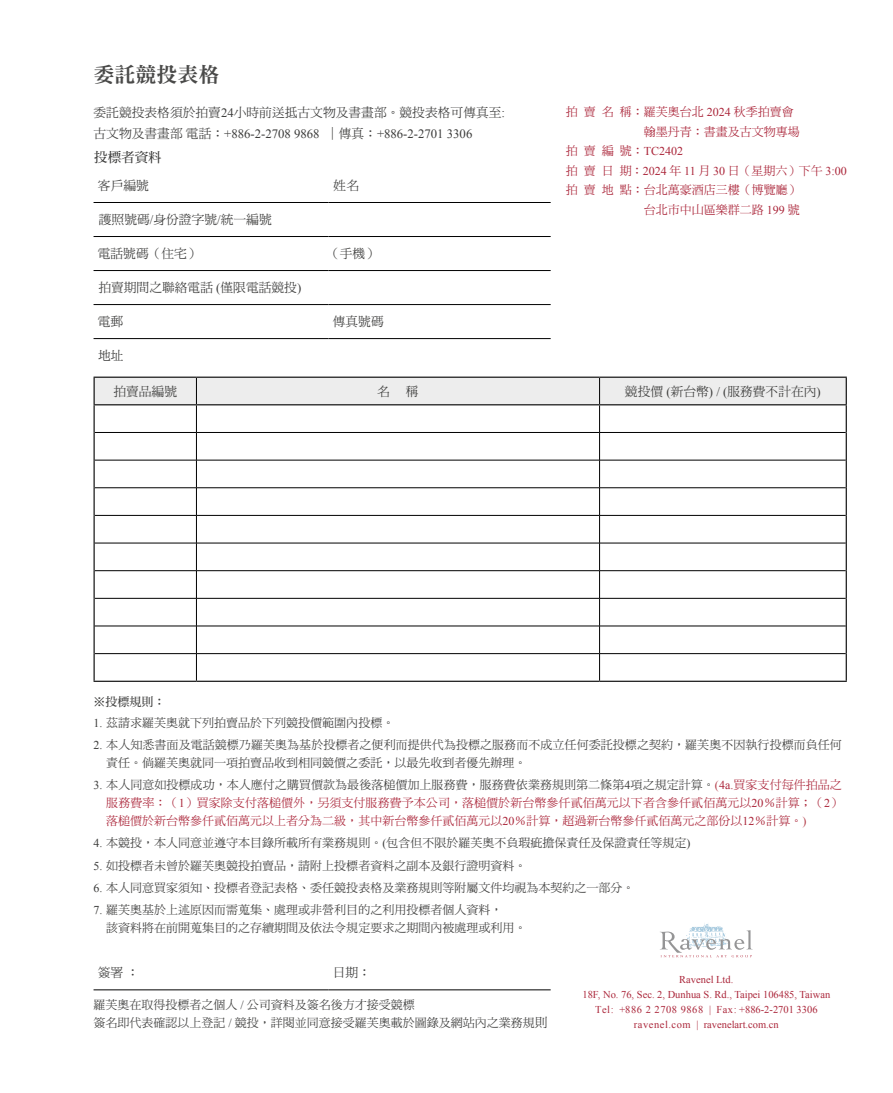
<style>
.page{position:relative;width:893px;height:1093px;background:#fff}
.page>*{position:absolute;margin:0;border:0;box-sizing:border-box;transform-origin:0 0}
.t1{font:21px "DF Ming Std W9";color:#4a4a49}
.t2{font:13.5px "DF Ming Std W7";color:#3c3c3b}
.t3{font:12.75px "DF Ming Std W5";color:#3c3c3b}
.t4{font:12.75px "Times New Roman";color:#3c3c3b}
.t5{font:12px/18px "DF Ming Std W5";color:#3c3c3b}
.t6{font:12px/18px "DF Ming Std W5";color:#ab263a;text-align:justify}
.t7{font:12px "Times New Roman";color:#ab263a}
.t8{font:12px "DF Ming Std W7";color:#3c3c3b}
.t9{font:10.5px/14.7px "Times New Roman";color:#ab263a;text-align:center}
.s1{font-family:"Times New Roman"}
.s2{font-family:"DF Ming Std W5"}
.s3{font-family:"Times New Roman";color:#3c3c3b}
.s4{color:#3c3c3b}
.s5{font-family:"Times New Roman";color:#b33c48}
.s6{font-size:12.75px}
</style>
<div class="page">
<img style="left:690px;top:923px;width:33px;height:7px">
<svg style="left:660px;top:930px;width:93px;height:27px"></svg>
<hr style="left:94px;top:202px;width:234px;height:1px;background:#000">
<hr style="left:328px;top:202px;width:223px;height:1px;background:#000">
<hr style="left:94px;top:236px;width:234px;height:1px;background:#000">
<hr style="left:328px;top:236px;width:223px;height:1px;background:#000">
<hr style="left:94px;top:270px;width:234px;height:1px;background:#000">
<hr style="left:328px;top:270px;width:223px;height:1px;background:#000">
<hr style="left:94px;top:304px;width:234px;height:1px;background:#000">
<hr style="left:328px;top:304px;width:223px;height:1px;background:#000">
<hr style="left:94px;top:338px;width:234px;height:1px;background:#000">
<hr style="left:328px;top:338px;width:223px;height:1px;background:#000">
<svg style="left:94px;top:377px;width:753px;height:304px"></svg>
<hr style="left:94px;top:681px;width:102px;height:1px;background:#000">
<hr style="left:196px;top:681px;width:404px;height:1px;background:#000">
<hr style="left:600px;top:681px;width:247px;height:1px;background:#000">
<hr style="left:94px;top:989px;width:234px;height:1px;background:#000">
<hr style="left:328px;top:989px;width:223px;height:1px;background:#000">
<h1 class="t1" style="left:94px;top:63px;width:127px">委託競投表格</h1>
<p class="t3" style="left:94px;top:106px;width:413px">委託競投表格須於拍賣<span class="s1">24</span>小時前送抵古文物及書畫部。競投表格可傳真至<span class="s1">:</span></p>
<p class="t4" style="left:94px;top:125px;width:380px"><span class="s2">古文物及書畫部電話：</span>+886-2-2708 9868 <span class="s2">｜傳真：</span>+886-2-2701 3306</p>
<p class="t2" style="left:94px;top:150px;width:69px">投標者資料</p>
<p class="t3" style="left:98px;top:178px;width:52px">客戶編號</p>
<p class="t3" style="left:334px;top:178px;width:27px">姓名</p>
<p class="t3" style="left:99px;top:213px;width:174px">護照號碼<span class="s1">/</span>身份證字號<span class="s1">/</span>統一編號</p>
<p class="t3" style="left:98px;top:247px;width:103px">電話號碼（住宅）</p>
<p class="t3" style="left:327px;top:247px;width:52px">（手機）</p>
<p class="t3" style="left:98px;top:281px;width:204px">拍賣期間之聯絡電話 <span class="s1">(</span>僅限電話競投<span class="s1">)</span></p>
<p class="t3" style="left:98px;top:315px;width:27px">電郵</p>
<p class="t3" style="left:333px;top:315px;width:52px">傳真號碼</p>
<p class="t3" style="left:98px;top:349px;width:27px">地址</p>
<p class="t6" style="left:644px;top:102px;width:158px;line-height:19.5px;text-indent:-78px">拍 賣 名 稱：羅芙奧台北 <span class="s1">2024</span> 秋季拍賣會翰墨丹青：書畫及古文物專場</p>
<p class="t7" style="left:566px;top:143px;width:119px"><span class="s2">拍 賣 編 號：</span>TC2402</p>
<p class="t6" style="left:566px;top:161px;width:283px">拍 賣 日 期：<span class="s1">2024</span> 年 <span class="s1">11</span> 月 <span class="s1">30</span> 日（星期六）下午 <span class="s1">3:00</span></p>
<p class="t6" style="left:566px;top:181px;width:235px">拍 賣 地 點：台北萬豪酒店三樓（博覽廳）</p>
<p class="t6" style="left:644px;top:200px;width:157px">台北市中山區樂群二路 <span class="s1">199</span> 號</p>
<p class="t3" style="left:113px;top:384px;width:65px">拍賣品編號</p>
<p class="t3" style="left:377px;top:384px;width:14px">名</p>
<p class="t3" style="left:406px;top:384px;width:14px">稱</p>
<p class="t3" style="left:625px;top:384px;width:197px">競投價 <span class="s1">(</span>新台幣<span class="s1">) / (</span>服務費不計在內<span class="s1">)</span></p>
<p class="t8" style="left:94px;top:695px;width:73px">※投標規則：</p>
<p class="t5" style="left:94px;top:713px;width:302px"><span class="s1">1.</span> 茲請求羅芙奧就下列拍賣品於下列競投價範圍內投標。</p>
<p class="t5" style="left:106px;top:735px;width:737px;text-indent:-13px"><span class="s1">2.</span> 本人知悉書面及電話競標乃羅芙奧為基於投標者之便利而提供代為投標之服務而不成立任何委託投標之契約，羅芙奧不因執行投標而負任何責任。倘羅芙奧就同一項拍賣品收到相同競價之委託，以最先收到者優先辦理。</p>
<p class="t6" style="left:106px;top:776px;width:737px;text-indent:-13px"><span class="s3">3.</span> <span class="s4">本人同意如投標成功，本人應付之購買價款為最後落槌價加上服務費，服務費依業務規則第二條第</span><span class="s3">4</span><span class="s4">項之規定計算。</span><span class="s5">(</span><span class="s1">4a.</span>買家支付每件拍品之服務費率：（<span class="s1">1</span>）買家除支付落槌價外，另須支付服務費予本公司，落槌價於新台幣參仟貳佰萬元以下者含參仟貳佰萬元以<span class="s1">20</span>％計算；（<span class="s1">2</span>）落槌價於新台幣參仟貳佰萬元以上者分為二級，其中新台幣參仟貳佰萬元以<span class="s1">20</span>％計算，超過新台幣參仟貳佰萬元之部份以<span class="s1">12</span>％計算。<span class="s5">)</span></p>
<p class="t5" style="left:94px;top:834px;width:598px"><span class="s1">4.</span> 本競投，本人同意並遵守本目錄所載所有業務規則。<span class="s1">(</span>包含但不限於羅芙奧不負瑕疵擔保責任及保證責任等規定<span class="s1">)</span></p>
<p class="t5" style="left:94px;top:856px;width:434px"><span class="s1">5.</span> 如投標者未曾於羅芙奧競投拍賣品，請附上投標者資料之副本及銀行證明資料。</p>
<p class="t5" style="left:94px;top:878px;width:542px"><span class="s1">6.</span> 本人同意買家須知、投標者登記表格、委任競投表格及業務規則等附屬文件均視為本契約之一部分。</p>
<p class="t5" style="left:106px;top:901px;width:422px;text-indent:-13px"><span class="s1">7.</span> 羅芙奧基於上述原因而需蒐集、處理或非營利目的之利用投標者個人資料，<br>該資料將在前開蒐集目的之存續期間及依法令規定要求之期間內被處理或利用。</p>
<p class="t3" style="left:98px;top:966px;width:43px">簽署：</p>
<p class="t3" style="left:333px;top:966px;width:40px">日期：</p>
<p class="t5" style="left:94px;top:995px;width:456px">羅芙奧在取得投標者之個人 <span class="s1">/</span> 公司資料及簽名後方才接受競標<br>簽名即代表確認以上登記 <span class="s1">/</span> 競投，詳閱並同意接受羅芙奧載於圖錄及網站內之業務規<span class="s6">則</span></p>
<p class="t9" style="left:582px;top:972px;width:249px">Ravenel Ltd.<br>18F, No. 76, Sec. 2, Dunhua S. Rd., Taipei 106485, Taiwan Tel: +886 2 2708 9868 | Fax: +886-2-2701 3306 ravenel.com | ravenelart.com.cn</p>
</div>
